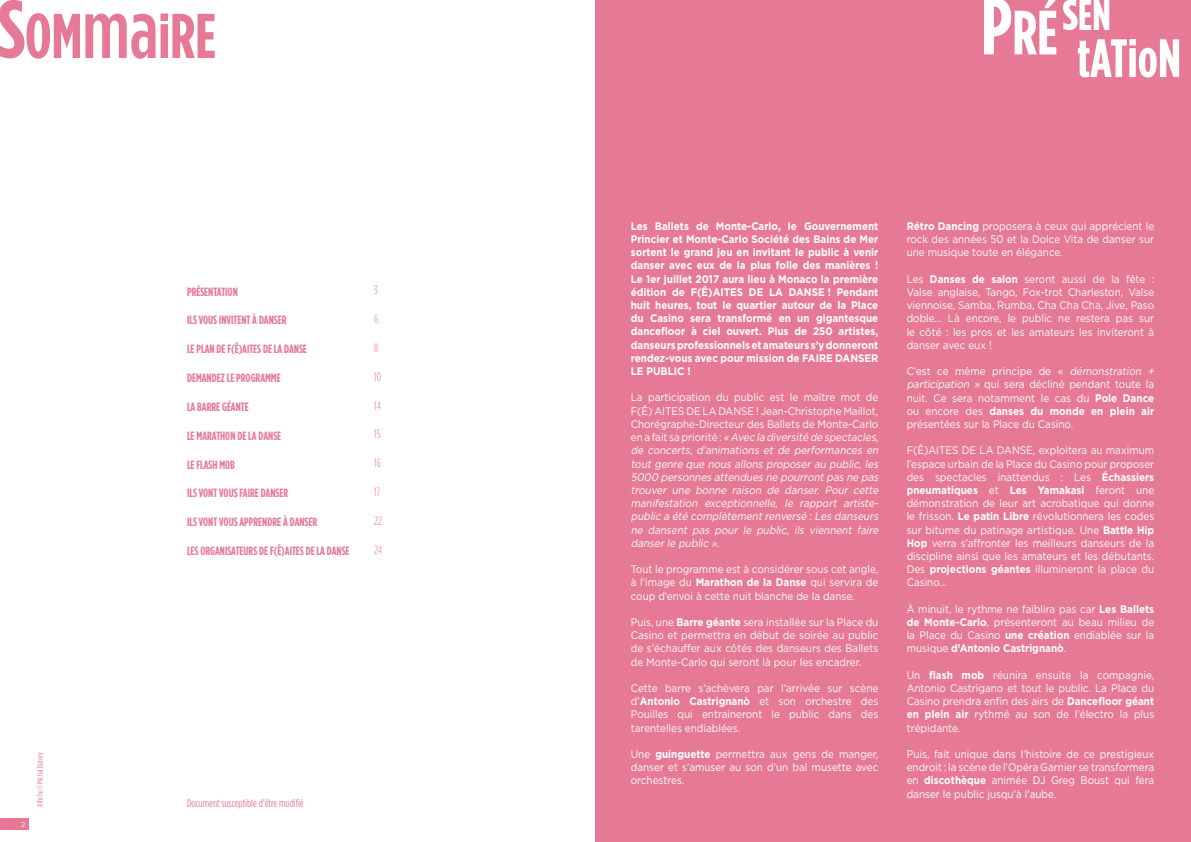
<style>
.page{position:relative;width:1191px;height:842px;background:#fff}
.page>*{position:absolute;margin:0;border:0;box-sizing:border-box;transform-origin:0 0}
.t1{font:700 63.1px "Gotham Condensed";color:#e67a96}
.t2{font:700 62.3px "Gotham Condensed";color:#fff}
.t3{font:700 53.9px "Gotham Condensed";color:#fff}
.t4{font:700 12px "Gotham Condensed";color:#e67a96}
.t5{font:300 12px "Gotham Condensed";color:#e67a96}
.t6{font:11px/13.2px "Gotham";color:#fff;text-align:justify;scale:.9 1}
.t7{font:italic 11px/13.2px "Gotham";color:#fff;scale:.9 1}
.t8{font:700 11px/13.2px "Gotham";color:#fff;text-align:justify;scale:.9 1}
.t9{font:11px "Gotham Condensed";color:#e67a96}
.t10{font:8px "Gotham Condensed";color:#e67a96}
.t11{font:7px "Gotham";color:#fff}
.s1{font-size:82.3px}
.s2{font-weight:500;font-size:82.1px}
.s3{font-size:81.3px}
.s4{font-style:normal}
.s5{font-weight:700}
.s6{font-style:italic}
</style>
<div class="page">
<div style="left:0;top:818px;width:28px;height:12px;background:#e67a96"></div>
<div style="left:595px;top:0;width:596px;height:842px;background:#e67a96"></div>
<h1 class="t1" style="left:-2px;top:0;width:219px"><span class="s1">S</span>OM<span class="s2">ma</span>iRE</h1>
<p class="t11" style="left:21px;top:821px;width:6px">2</p>
<p class="t10" style="left:36px;top:807px;width:56px;rotate:-90deg">Affiche © Michal Batory</p>
<p class="t4" style="left:187px;top:285px;width:52px">PRÉSENTATION</p>
<p class="t4" style="left:187px;top:313px;width:101px">ILS VOUS INVITENT À DANSER</p>
<p class="t4" style="left:187px;top:342px;width:121px">LE PLAN DE F(Ê)AITES DE LA DANSE</p>
<p class="t4" style="left:187px;top:371px;width:95px">DEMANDEZ LE PROGRAMME</p>
<p class="t4" style="left:187px;top:400px;width:63px">LA BARRE GÉANTE</p>
<p class="t4" style="left:187px;top:429px;width:96px">LE MARATHON DE LA DANSE</p>
<p class="t4" style="left:187px;top:457px;width:49px">LE FLASH MOB</p>
<p class="t4" style="left:187px;top:486px;width:103px">ILS VONT VOUS FAIRE DANSER</p>
<p class="t4" style="left:187px;top:515px;width:132px">ILS VONT VOUS APPRENDRE À DANSER</p>
<p class="t4" style="left:187px;top:544px;width:164px">LES ORGANISATEURS DE F(Ê)AITES DE LA DANSE</p>
<p class="t5" style="left:374px;top:284px;width:5px">3</p>
<p class="t5" style="left:374px;top:313px;width:6px">6</p>
<p class="t5" style="left:374px;top:341px;width:5px">8</p>
<p class="t5" style="left:374px;top:370px;width:8px">10</p>
<p class="t5" style="left:374px;top:399px;width:8px">14</p>
<p class="t5" style="left:374px;top:428px;width:8px">15</p>
<p class="t5" style="left:374px;top:457px;width:8px">16</p>
<p class="t5" style="left:374px;top:485px;width:8px">17</p>
<p class="t5" style="left:374px;top:514px;width:9px">22</p>
<p class="t5" style="left:374px;top:543px;width:9px">24</p>
<p class="t9" style="left:187px;top:797px;width:118px">Document susceptible d’être modifié</p>
<h2 class="t2" style="left:981px;top:-3px;width:131px"><span class="s3">P</span>RÉ<sup>s</sup><sup>EN</sup></h2>
<h3 class="t3" style="left:1077px;top:28px;width:105px">tATioN</h3>
<p class="t8" style="left:631px;top:219px;width:276px">Les Ballets de Monte-Carlo, le Gouvernement Princier et Monte-Carlo Société des Bains de Mer sortent le grand jeu en invitant le public à venir danser avec eux de la plus folle des manières !<br>Le 1er juillet 2017 aura lieu à Monaco la première édition de F(Ê)AITES DE LA DANSE ! Pendant huit heures, tout le quartier autour de la Place du Casino sera transformé en un gigantesque dancefloor à ciel ouvert. Plus de 250 artistes, danseurs professionnels et amateurs s’y donneront rendez-vous avec pour mission de FAIRE DANSER LE PUBLIC !</p>
<p class="t7" style="left:631px;top:391px;width:279px"><span class="s4">La participation du public est le maître mot de F(Ê) AITES DE LA DANSE ! Jean-Christophe Maillot, Chorégraphe-Directeur des Ballets de Monte-Carlo e n a f a i t s a p r i o r i t é :</span> « Avec la diversité de spectacles, de concerts, d’animations et de performances en tout genre que nous allons proposer au public, les 5000 personnes attendues ne pourront pas ne pas trouver une bonne raison de danser. Pour cette manifestation exceptionnelle, le rapport artiste&shy;public a été complètement renversé : Les danseurs ne dansent pas pour le public, ils viennent faire danser le public ».</p>
<p class="t6" style="left:631px;top:562px;width:276px">Tout le programme est à considérer sous cet angle, à l’image du <span class="s5">Marathon de la Danse</span> qui servira de coup d’envoi à cette nuit blanche de la danse.</p>
<p class="t6" style="left:631px;top:615px;width:276px">Puis, une <span class="s5">Barre géante</span> sera installée sur la Place du Casino et permettra en début de soirée au public de s’échauffer aux côtés des danseurs des Ballets de Monte-Carlo qui seront là pour les encadrer.</p>
<p class="t6" style="left:631px;top:681px;width:276px">Cette barre s’achèvera par l’arrivée sur scène d’<span class="s5">Antonio Castrignanò</span> et son orchestre des Pouilles qui entraineront le public dans des tarentelles endiablées.</p>
<p class="t6" style="left:631px;top:747px;width:276px">Une <span class="s5">guinguette</span> permettra aux gens de manger, danser et s’amuser au son d’un bal musette avec orchestres.</p>
<p class="t6" style="left:906px;top:219px;width:276px"><span class="s5">Rétro Dancing</span> proposera à ceux qui apprécient le rock des années 50 et la Dolce Vita de danser sur une musique toute en élégance.</p>
<p class="t6" style="left:906px;top:272px;width:276px">Les <span class="s5">Danses de salon</span> seront aussi de la fête :<br>Valse anglaise, Tango, Fox-trot Charleston, Valse viennoise, Samba, Rumba, Cha Cha Cha, Jive, Paso doble... Là encore, le public ne restera pas sur le côté : les pros et les amateurs les inviteront à danser avec eux !</p>
<p class="t6" style="left:906px;top:364px;width:279px;text-align:left">C’est ce même principe de « <span class="s6">démonstration + participation »</span> qui sera décliné pendant toute la nuit. Ce sera notamment le cas du <span class="s5">Pole Dance </span>ou encore des <span class="s5">danses du monde en plein air </span>présentées sur la Place du Casino.</p>
<p class="t6" style="left:906px;top:444px;width:276px">F(Ê)AITES DE LA DANSE, exploitera au maximum l’espace urbain de la Place du Casino pour proposer des spectacles inattendus : Les <span class="s5">Échassiers pneumatiques</span> et <span class="s5">Les Yamakasi</span> feront une démonstration de leur art acrobatique qui donne le frisson. <span class="s5">Le patin Libre</span> révolutionnera les codes sur bitume du patinage artistique. Une <span class="s5">Battle Hip Hop</span> verra s’affronter les meilleurs danseurs de la discipline ainsi que les amateurs et les débutants.<br>Des <span class="s5">projections géantes</span> illumineront la place du Casino...</p>
<p class="t6" style="left:906px;top:602px;width:276px">À minuit, le rythme ne faiblira pas car <span class="s5">Les Ballets de Monte-Carlo</span>, présenteront au beau milieu de la Place du Casino <span class="s5">une création</span> endiablée sur la musique <span class="s5">d’Antonio Castrignanò</span>.</p>
<p class="t6" style="left:906px;top:668px;width:276px">Un <span class="s5">flash mob</span> réunira ensuite la compagnie, Antonio Castrigano et tout le public. La Place du Casino prendra enfin des airs de <span class="s5">Dancefloor géant en plein air</span> rythmé au son de l’électro la plus trépidante.</p>
<p class="t6" style="left:906px;top:747px;width:276px">Puis, fait unique dans l’histoire de ce prestigieux endroit : la scène de l’Opéra Garnier se transformera en <span class="s5">discothèque</span> animée DJ Greg Boust qui fera danser le public jusqu’à l’aube.</p>
</div>
